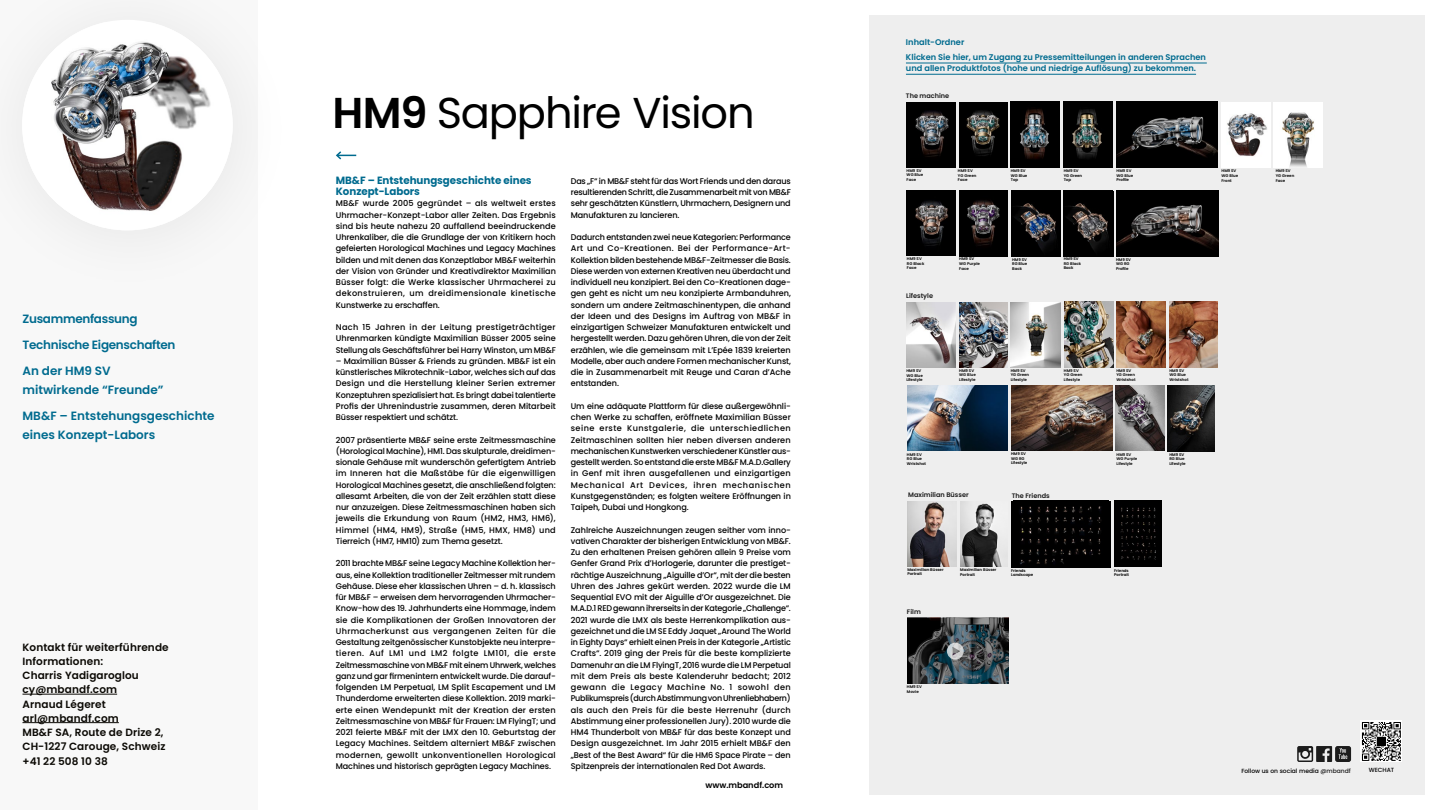
<style>
.page{position:relative;width:1440px;height:810px;background:#fff}
.page>*{position:absolute;margin:0;border:0;box-sizing:border-box;transform-origin:0 0}
.t1{font:43.2px "Poppins";letter-spacing:-.03em;color:#000}
.t2{font:600 12px/26.2px "Poppins";color:#006b8f}
.t3{font:600 12px/26.2px "Poppins";letter-spacing:-.025em;color:#006b8f}
.t4{font:600 10.5px/14.2px "Poppins";letter-spacing:.01em;color:#0b0904}
.t5{font:700 10.5px/11.2px "Poppins";letter-spacing:-.005em;color:#006b8f}
.t6{font:500 8.25px/11.2px "Poppins";letter-spacing:-.01em;color:#000;text-align:justify}
.t7{font:600 8.25px/15.4px "Poppins";color:#006b8f}
.t8{font:600 8.25px "Poppins";color:#000}
.t9{font:600 6.52px "Poppins";color:#1c1c1c}
.t10{font:500 6px "Poppins";color:#000}
.t11{font:500 6px "Poppins";color:#020203}
.t12{font:600 3.9px/4.6px "Poppins";color:#000}
.s1{font-weight:600}
.s2{color:#1c1c1c}
</style>
<div class="page">
<div style="left:0;top:0;width:257px;height:810px;background:#f8f8f8"></div>
<div style="left:0;top:0;width:301px;height:301px;background:#f8f8f8"></div>
<img style="left:51px;top:42px;width:159px;height:169px">
<hr style="left:22px;top:694px;width:95px;height:1px;background:#0b0904">
<hr style="left:22px;top:722px;width:97px;height:1px;background:#0b0904">
<div style="left:869px;top:15px;width:556px;height:780px;background:#eee"></div>
<svg style="left:336px;top:151px;width:20px;height:9px"></svg>
<svg style="left:1297px;top:746px;width:35px;height:16px"></svg>
<div style="left:1335px;top:746px;width:16px;height:16px;background:#1c1c1c;border-radius:2px"></div>
<svg style="left:1338px;top:748px;width:10px;height:11px"></svg>
<svg style="left:1361px;top:721px;width:41px;height:41px"></svg>
<svg style="left:906px;top:62px;width:417px;height:506px"></svg>
<svg style="left:907px;top:617px;width:102px;height:67px;background:#394347"></svg>
<hr style="left:906px;top:63px;width:301px;height:1px;background:#006b8f">
<hr style="left:906px;top:74px;width:290px;height:1px;background:#006b8f">
<h2 class="t3" style="left:22px;top:305px;width:154px">Zusammenfassung<br>Technische Eigenschaften<br>An der HM9 SV</h2>
<h2 class="t2" style="left:22px;top:376px;width:194px">mitwirkende “Freunde”<br>MB&amp;F – Entstehungsgeschichte</h2>
<h2 class="t2" style="left:22px;top:421px;width:134px">eines Konzept-Labors</h2>
<p class="t4" style="left:22px;top:640px;width:148px">Kontakt für weiterführende<br>Informationen:<br>Charris Yadigaroglou cy@mbandf.com<br>Arnaud Légeret arl@mbandf.com<br>MB&amp;F SA, Route de Drize 2,<br>CH-1227 Carouge, Schweiz +41 22 508 10 38</p>
<h1 class="t1" style="left:333px;top:88px;width:424px"><span class="s1">HM9</span> Sapphire Vision</h1>
<p class="t5" style="left:336px;top:175px;width:197px">MB&amp;F – Entstehungsgeschichte eines<br>Konzept-Labors</p>
<p class="t6" style="left:336px;top:198px;width:222px">MB&amp;F wurde 2005 gegründet – als weltweit erstes Uhrmacher-Konzept-Labor aller Zeiten. Das Ergebnis sind bis heute nahezu 20 auffallend beeindruckende Uhrenkaliber, die die Grundlage der von Kritikern hoch gefeierten Horological Machines und Legacy Machines bilden und mit denen das Konzeptlabor MB&amp;F weiterhin der Vision von Gründer und Kreativdirektor Maximilian Büsser folgt: die Werke klassischer Uhrmacherei zu dekonstruieren, um dreidimensionale kinetische Kunstwerke zu erschaffen.</p>
<p class="t6" style="left:336px;top:322px;width:222px">Nach 15 Jahren in der Leitung prestigeträchtiger Uhrenmarken kündigte Maximilian Büsser 2005 seine Stellung als Geschäftsführer bei Harry Winston, um MB&amp;F</p>
<p class="t6" style="left:336px;top:355px;width:222px">– Maximilian Büsser &amp; Friends zu gründen. MB&amp;F ist ein künstlerisches Mikrotechnik-Labor, welches sich auf das Design und die Herstellung kleiner Serien extremer Konzeptuhren spezialisiert hat. Es bringt dabei talentierte Profis der Uhrenindustrie zusammen, deren Mitarbeit Büsser respektiert und schätzt.</p>
<p class="t6" style="left:336px;top:434px;width:222px">2007 präsentierte MB&amp;F seine erste Zeitmessmaschine (Horological Machine), HM1. Das skulpturale, dreidimen&shy;sionale Gehäuse mit wunderschön gefertigtem Antrieb im Inneren hat die Maßstäbe für die eigenwilligen Horological Machines gesetzt, die anschließend folgten: allesamt Arbeiten, die von der Zeit erzählen statt diese nur anzuzeigen. Diese Zeitmessmaschinen haben sich jeweils die Erkundung von Raum (HM2, HM3, HM6), Himmel (HM4, HM9), Straße (HM5, HMX, HM8) und Tierreich (HM7, HM10) zum Thema gesetzt.</p>
<p class="t6" style="left:336px;top:558px;width:222px">2011 brachte MB&amp;F seine Legacy Machine Kollektion her&shy;aus, eine Kollektion traditioneller Zeitmesser mit rundem Gehäuse. Diese eher klassischen Uhren – d. h. klassisch für MB&amp;F – erweisen dem hervorragenden Uhrmacher-Know-how des 19. Jahrhunderts eine Hommage, indem sie die Komplikationen der Großen Innovatoren der Uhrmacherkunst aus vergangenen Zeiten für die Gestaltung zeitgenössischer Kunstobjekte neu interpre&shy;tieren. Auf LM1 und LM2 folgte LM101, die erste Zeitmessmaschine von MB&amp;F mit einem Uhrwerk, welches ganz und gar firmenintern entwickelt wurde. Die darauf&shy;folgenden LM Perpetual, LM Split Escapement und LM Thunderdome erweiterten diese Kollektion. 2019 marki&shy;erte einen Wendepunkt mit der Kreation der ersten Zeitmessmaschine von MB&amp;F für Frauen: LM FlyingT; und 2021 feierte MB&amp;F mit der LMX den 10. Geburtstag der Legacy Machines. Seitdem alterniert MB&amp;F zwischen modernen, gewollt unkonventionellen Horological Machines und historisch geprägten Legacy Machines.</p>
<p class="t6" style="left:571px;top:175px;width:222px">Das „F“ in MB&amp;F steht für das Wort Friends und den daraus resultierenden Schritt, die Zusammenarbeit mit von MB&amp;F sehr geschätzten Künstlern, Uhrmachern, Designern und Manufakturen zu lancieren.</p>
<p class="t6" style="left:571px;top:232px;width:222px">Dadurch entstanden zwei neue Kategorien: Performance Art und Co-Kreationen. Bei der Performance-Art-Kollektion bilden bestehende MB&amp;F-Zeitmesser die Basis.<br>Diese werden von externen Kreativen neu überdacht und individuell neu konzipiert. Bei den Co-Kreationen dage&shy;gen geht es nicht um neu konzipierte Armbanduhren, sondern um andere Zeitmaschinentypen, die anhand der Ideen und des Designs im Auftrag von MB&amp;F in einzigartigen Schweizer Manufakturen entwickelt und hergestellt werden. Dazu gehören Uhren, die von der Zeit erzählen, wie die gemeinsam mit L’Epée 1839 kreierten Modelle, aber auch andere Formen mechanischer Kunst, die in Zusammenarbeit mit Reuge und Caran d’Ache entstanden.</p>
<p class="t6" style="left:571px;top:400px;width:222px">Um eine adäquate Plattform für diese außergewöhnli&shy;chen Werke zu schaffen, eröffnete Maximilian Büsser seine erste Kunstgalerie, die unterschiedlichen Zeitmaschinen sollten hier neben diversen anderen mechanischen Kunstwerken verschiedener Künstler aus&shy;gestellt werden. So entstand die erste MB&amp;F M.A.D.Gallery in Genf mit ihren ausgefallenen und einzigartigen Mechanical Art Devices, ihren mechanischen Kunstgegenständen; es folgten weitere Eröffnungen in Taipeh, Dubai und Hongkong.</p>
<p class="t6" style="left:571px;top:524px;width:222px">Zahlreiche Auszeichnungen zeugen seither vom inno&shy;vativen Charakter der bisherigen Entwicklung von MB&amp;F.<br>Zu den erhaltenen Preisen gehören allein 9 Preise vom Genfer Grand Prix d’Horlogerie, darunter die prestiget&shy;rächtige Auszeichnung „Aiguille d’Or“, mit der die besten Uhren des Jahres gekürt werden. 2022 wurde die LM Sequential EVO mit der Aiguille d’Or ausgezeichnet. Die M.A.D.1 RED gewann ihrerseits in der Kategorie „Challenge“.<br>2021 wurde die LMX als beste Herrenkomplikation aus&shy;gezeichnet und die LM SE Eddy Jaquet „Around The World in Eighty Days“ erhielt einen Preis in der Kategorie „Artistic Crafts“. 2019 ging der Preis für die beste komplizierte Damenuhr an die LM FlyingT, 2016 wurde die LM Perpetual mit dem Preis als beste Kalenderuhr bedacht; 2012 gewann die Legacy Machine No. 1 sowohl den Publikumspreis (durch Abstimmung von Uhrenliebhabern) als auch den Preis für die beste Herrenuhr (durch Abstimmung einer professionellen Jury). 2010 wurde die HM4 Thunderbolt von MB&amp;F für das beste Konzept und Design ausgezeichnet. Im Jahr 2015 erhielt MB&amp;F den „Best of the Best Award“ für die HM6 Space Pirate – den Spitzenpreis der internationalen Red Dot Awards.</p>
<p class="t8" style="left:705px;top:780px;width:79px">www.mbandf.com</p>
<p class="t7" style="left:906px;top:34px;width:302px">Inhalt-Ordner<br>Klicken Sie hier, um Zugang zu Pressemitteilungen in anderen Sprachen</p>
<p class="t7" style="left:906px;top:61px;width:292px">und allen Produktfotos (hohe und niedrige Auflösung) zu bekommen.</p>
<p class="t9" style="left:906px;top:92px;width:45px">The machine</p>
<p class="t12" style="left:907px;top:168px;width:18px">HM9 SV<br>WG Blue<br>Face</p>
<p class="t12" style="left:958px;top:168px;width:20px">HM9 SV<br>YG Green<br>Face</p>
<p class="t12" style="left:1011px;top:168px;width:18px">HM9 SV<br>WG Blue<br>Top</p>
<p class="t12" style="left:1064px;top:169px;width:20px">HM9 SV<br>YG Green<br>Top</p>
<p class="t12" style="left:1117px;top:169px;width:18px">HM9 SV<br>WG Blue<br>Profile</p>
<p class="t12" style="left:1222px;top:169px;width:18px">HM9 SV<br>WG Blue<br>Front</p>
<p class="t12" style="left:1276px;top:169px;width:20px">HM9 SV<br>YG Green<br>Face</p>
<p class="t12" style="left:959px;top:257px;width:22px">HM9 SV<br>WG Purple<br>Face</p>
<p class="t12" style="left:1064px;top:256px;width:19px">HM9 SV<br>RG Black<br>Back</p>
<p class="t12" style="left:1116px;top:257px;width:16px">HM9 SV<br>WG RG<br>Profile</p>
<p class="t12" style="left:907px;top:257px;width:19px">HM9 SV<br>RG Black<br>Face</p>
<p class="t12" style="left:1012px;top:257px;width:17px;text-align:justify">HM9 SV RG Blue Back</p>
<p class="t9" style="left:906px;top:292px;width:28px">Lifestyle</p>
<p class="t12" style="left:906px;top:368px;width:18px">HM9 SV<br>WG Blue<br>Lifestyle</p>
<p class="t12" style="left:959px;top:368px;width:18px">HM9 SV<br>WG Blue<br>Lifestyle</p>
<p class="t12" style="left:1011px;top:368px;width:20px">HM9 SV<br>YG Green<br>Lifestyle</p>
<p class="t12" style="left:1064px;top:368px;width:20px">HM9 SV<br>YG Green<br>Lifestyle</p>
<p class="t12" style="left:907px;top:452px;width:21px">HM9 SV<br>RG Blue<br>Wristshot</p>
<p class="t12" style="left:1011px;top:452px;width:18px">HM9 SV<br>WG RG<br>Lifestyle</p>
<p class="t9" style="left:908px;top:491px;width:62px">Maximilian Büsser</p>
<p class="t9" style="left:1012px;top:492px;width:39px">The Friends</p>
<p class="t12" style="left:1116px;top:368px;width:21px">HM9 SV<br>YG Green<br>Wristshot</p>
<p class="t12" style="left:1169px;top:368px;width:21px">HM9 SV<br>WG Blue<br>Wristshot</p>
<p class="t12" style="left:1117px;top:452px;width:22px">HM9 SV<br>WG Purple<br>Lifestyle</p>
<p class="t12" style="left:1169px;top:452px;width:18px">HM9 SV<br>RG Blue<br>Lifestyle</p>
<p class="t12" style="left:907px;top:567px;width:38px">Maximilian Büsser<br>Portrait</p>
<p class="t12" style="left:960px;top:567px;width:38px">Maximilian Büsser<br>Portrait</p>
<p class="t12" style="left:1011px;top:568px;width:23px">Friends<br>Landscape</p>
<p class="t12" style="left:1114px;top:568px;width:16px">Friends<br>Portrait</p>
<p class="t9" style="left:907px;top:608px;width:15px">Film</p>
<p class="t12" style="left:907px;top:684px;width:16px">HM9 SV<br>Movie</p>
<p class="t10" style="left:1241px;top:767px;width:111px">Follow us on social media <span class="s2">@mbandf</span></p>
<p class="t11" style="left:1369px;top:767px;width:27px">WECHAT</p>
</div>
